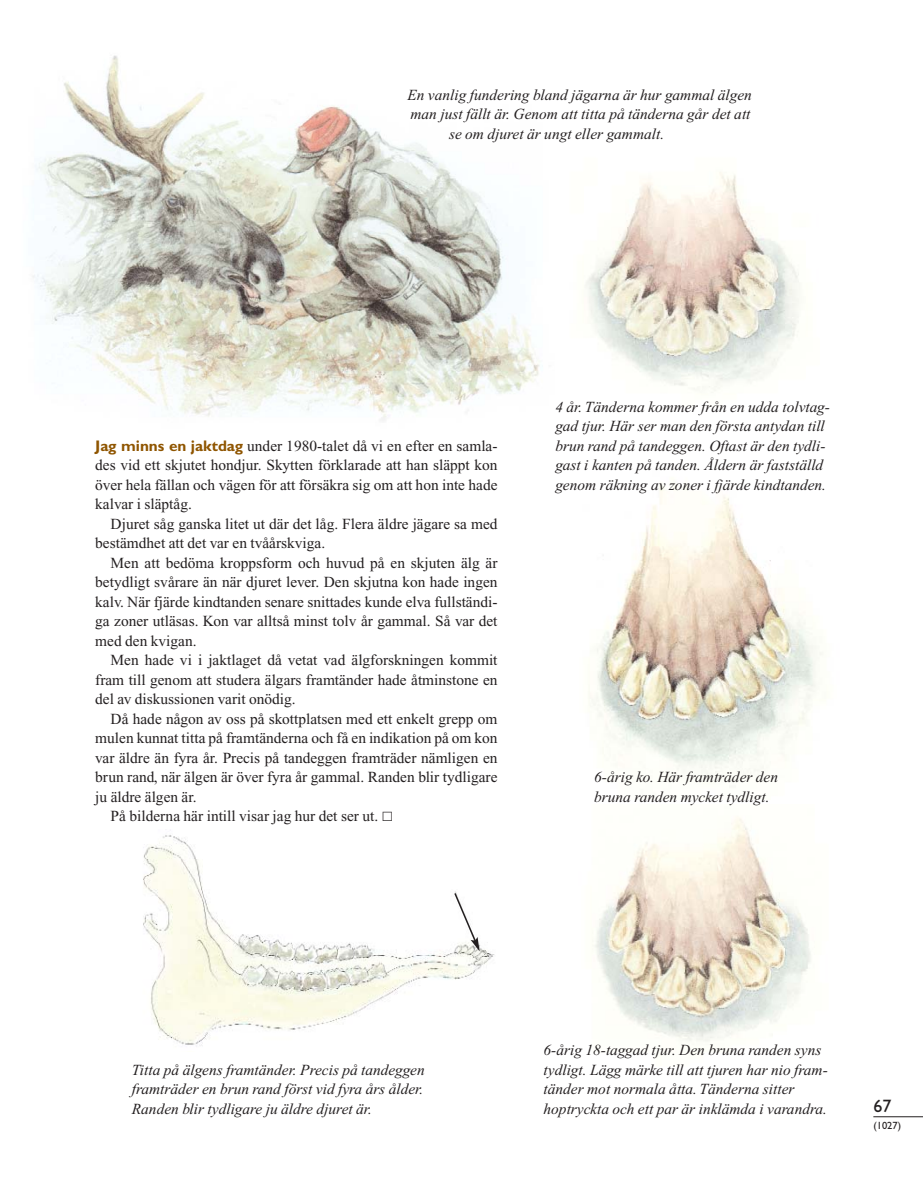
<style>
.page{position:relative;width:923px;height:1191px;background:#fff}
.page>*{position:absolute;margin:0;border:0;box-sizing:border-box;transform-origin:0 0}
.t1{font:18px "Gill Sans";color:#231f20}
.t2{font:15.3px/19.5px "Times New Roman";color:#231f20;text-align:justify}
.t3{font:italic 15.3px/19.5px "Times New Roman";color:#231f20}
.t4{font:10.5px "Gill Sans";color:#231f20}
.s1{font-family:"Gill Sans";font-weight:700;color:#8f5500}
</style>
<div class="page">
<hr style="left:873px;top:1116px;width:50px;height:1px;background:#231f20">
<img style="left:33px;top:55px;width:507px;height:366px">
<img style="left:143px;top:835px;width:352px;height:212px">
<img style="left:585px;top:172px;width:215px;height:221px">
<img style="left:588px;top:482px;width:235px;height:305px">
<img style="left:592px;top:816px;width:219px;height:226px">
<svg style="left:453px;top:891px;width:26px;height:60px"></svg>
<p class="t3" style="left:407px;top:86px;width:346px">En vanlig fundering bland jägarna är hur gammal älgen</p>
<p class="t3" style="left:410px;top:106px;width:341px">man just fällt är. Genom att titta på tänderna går det att</p>
<p class="t3" style="left:449px;top:125px;width:217px">se om djuret är ungt eller gammalt.</p>
<p class="t2" style="left:95px;top:437px;width:404px"><span class="s1">Jag minns en jaktdag</span> under 1980-talet då vi en efter en samla&shy;des vid ett skjutet hondjur. Skytten förklarade att han släppt kon över hela fällan och vägen för att försäkra sig om att hon inte hade kalvar i släptåg.</p>
<p class="t2" style="left:95px;top:515px;width:404px;text-indent:15px">Djuret såg ganska litet ut där det låg. Flera äldre jägare sa med bestämdhet att det var en tvåårskviga.</p>
<p class="t2" style="left:95px;top:554px;width:404px;text-indent:15px">Men att bedöma kroppsform och huvud på en skjuten älg är betydligt svårare än när djuret lever. Den skjutna kon hade ingen kalv. När fjärde kindtanden senare snittades kunde elva fullständi&shy;ga zoner utläsas. Kon var alltså minst tolv år gammal. Så var det med den kvigan.</p>
<p class="t2" style="left:95px;top:652px;width:404px;text-indent:15px">Men hade vi i jaktlaget då vetat vad älgforskningen kommit fram till genom att studera älgars framtänder hade åtminstone en del av diskussionen varit onödig.</p>
<p class="t2" style="left:111px;top:710px;width:388px">Då hade någon av oss på skottplatsen med ett enkelt grepp om</p>
<p class="t2" style="left:95px;top:730px;width:404px">mulen kunnat titta på framtänderna och få en indikation på om kon</p>
<p class="t2" style="left:95px;top:749px;width:404px">var äldre än fyra år. Precis på tandeggen framträder nämligen en</p>
<p class="t2" style="left:95px;top:769px;width:404px">brun rand, när älgen är över fyra år gammal. Randen blir tydligare</p>
<p class="t2" style="left:95px;top:788px;width:103px">ju äldre älgen är.</p>
<p class="t2" style="left:111px;top:808px;width:269px">På bilderna här intill visar jag hur det ser ut.</p>
<p class="t3" style="left:555px;top:398px;width:276px">4 år. Tänderna kommer från en udda tolvtag&shy;gad tjur. Här ser man den första antydan till brun rand på tandeggen. Oftast är den tydli&shy;gast i kanten på tanden. Åldern är fastställd genom räkning av zoner i fjärde kindtanden.</p>
<p class="t3" style="left:594px;top:769px;width:185px">6-årig ko. Här framträder den bruna randen mycket tydligt.</p>
<p class="t3" style="left:132px;top:1061px;width:294px;text-align:justify">Titta på älgens framtänder. Precis på tandeggen framträder en brun rand först vid fyra års ålder.<br>Randen blir tydligare ju äldre djuret är.</p>
<p class="t3" style="left:543px;top:1042px;width:286px">6-årig 18-taggad tjur. Den bruna randen syns tydligt. Lägg märke till att tjuren har nio fram&shy;tänder mot normala åtta. Tänderna sitter hoptryckta och ett par är inklämda i varandra.</p>
<p class="t1" style="left:873px;top:1100px;width:19px">67</p>
<p class="t4" style="left:873px;top:1121px;width:29px">(1027)</p>
</div>
